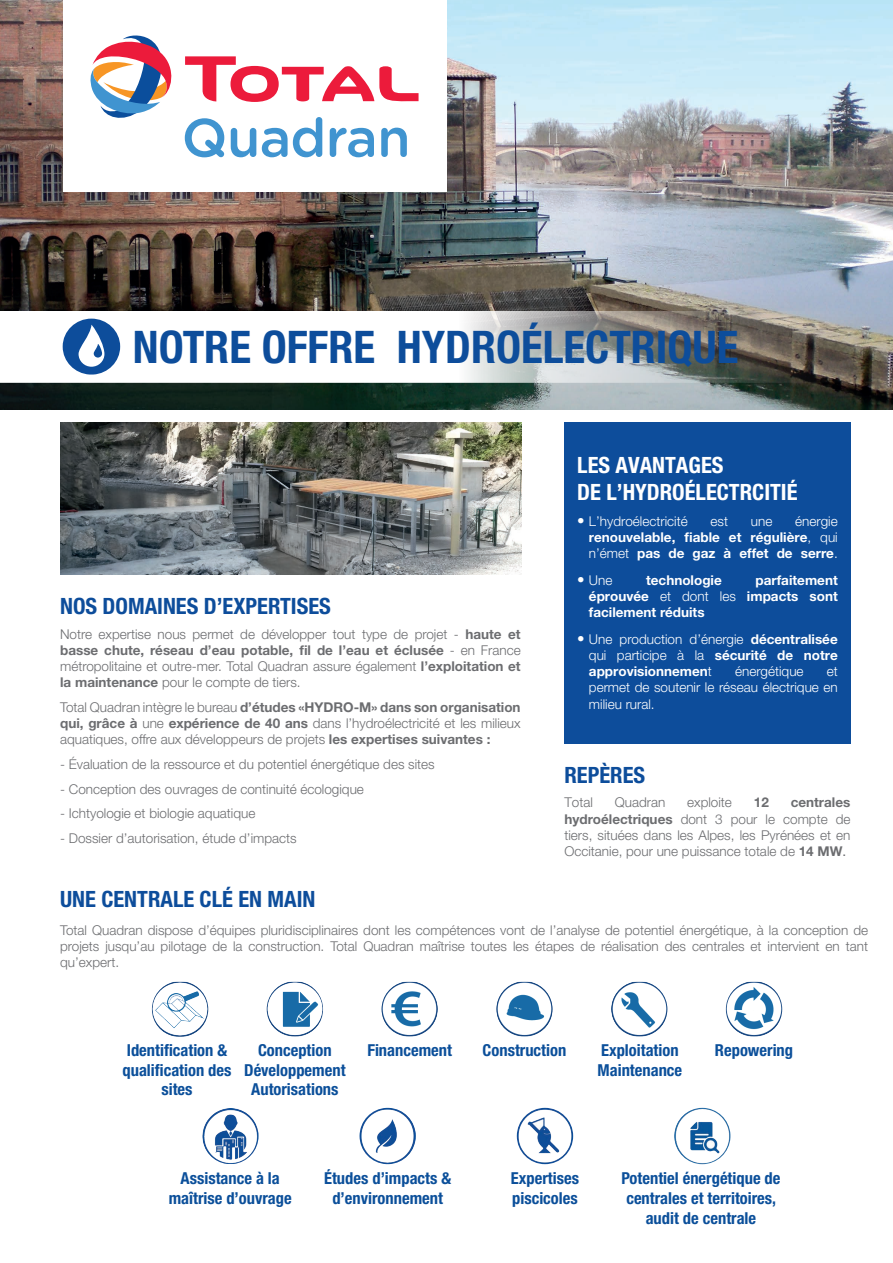
<style>
.page{position:relative;width:893px;height:1263px;background:#fff}
.page>*{position:absolute;margin:0;border:0;box-sizing:border-box;transform-origin:0 0}
.t1{font:700 condensed 45px "Helvetica Neue LT Std";color:#0d4d9b}
.t2{font:700 condensed 22.5px "Helvetica Neue LT Std";color:#0d4d9b}
.t3{font:700 condensed 22.5px/27px "Helvetica Neue LT Std";color:#fff}
.t4{font:700 condensed 16.5px/19.8px "Helvetica Neue LT Std";color:#0b4f9a;text-align:center}
.t5{font:300 13.5px/16.2px "Helvetica Neue LT Std";color:#6c6d70;text-align:justify}
.t6{font:700 13.5px/16.2px "Helvetica Neue LT Std";color:#fff;text-align:justify}
.t7{font:300 13.5px/16.2px "Helvetica Neue LT Std";color:#fff;text-align:justify}
.t8{font:700 13.5px "Helvetica Neue LT Std";color:#6c6d70}
.s1{font-weight:700}
.s2{font-size:15px}
.s3{font-weight:300}
.s4{font-weight:300;font-size:15px}
.s5{font-weight:400}
</style>
<div class="page">
<img style="left:0;top:0;width:893px;height:409px">
<img style="left:61px;top:422px;width:460px;height:152px">
<svg style="left:0;top:311px;width:893px;height:71px"></svg>
<div style="left:564px;top:422px;width:286px;height:321px;background:#0d4d9b"></div>
<img style="left:202px;top:1108px;width:57px;height:56px">
<img style="left:359px;top:1108px;width:57px;height:56px;border-radius:27px">
<img style="left:517px;top:1108px;width:56px;height:56px;border-radius:28px">
<img style="left:674px;top:1108px;width:56px;height:56px;border-radius:27px">
<img style="left:152px;top:982px;width:56px;height:55px">
<img style="left:267px;top:982px;width:56px;height:55px">
<img style="left:381px;top:982px;width:57px;height:55px">
<img style="left:496px;top:982px;width:57px;height:55px">
<img style="left:611px;top:982px;width:56px;height:55px">
<img style="left:726px;top:982px;width:56px;height:55px">
<div style="left:63px;top:0;width:383px;height:192px;background:#fff"></div>
<svg style="left:185px;top:56px;width:234px;height:46px"></svg>
<svg style="left:90px;top:35px;width:82px;height:83px"></svg>
<svg style="left:185px;top:118px;width:39px;height:39px"></svg>
<svg style="left:231px;top:128px;width:25px;height:29px"></svg>
<svg style="left:262px;top:117px;width:60px;height:40px"></svg>
<svg style="left:330px;top:128px;width:44px;height:29px"></svg>
<svg style="left:381px;top:128px;width:26px;height:29px"></svg>
<svg style="left:63px;top:319px;width:57px;height:55px"></svg>
<h1 class="t1" style="left:133px;top:319px;width:607px">NOTRE OFFRE HYDROÉLECTRIQUE</h1>
<h2 class="t2" style="left:60px;top:592px;width:272px">NOS DOMAINES D’EXPERTISES</h2>
<p class="t5" style="left:60px;top:625px;width:462px">Notre expertise nous permet de développer tout type de projet - <span class="s1">haute et basse chute, réseau d’eau potable, fil de l’eau et éclusée</span> - en France métropolitaine et outre-mer. Total Quadran assure également <span class="s1">l’exploitation et la maintenance</span> pour le compte de tiers.</p>
<p class="t5" style="left:60px;top:699px;width:462px">Total Quadran intègre le bureau <span class="s1">d’études «HYDRO-M» dans son organisation qui, grâce à</span> une <span class="s1">expérience de 40 ans</span> dans l’hydroélectricité et les milieux aquatiques, offre aux développeurs de projets <span class="s1">les expertises suivantes :</span></p>
<p class="t5" style="left:60px;top:756px;width:376px">- Évaluation de la ressource et du potentiel énergétique des sites</p>
<p class="t5" style="left:60px;top:780px;width:305px">- Conception des ouvrages de continuité écologique</p>
<p class="t5" style="left:60px;top:805px;width:197px">- Ichtyologie et biologie aquatique</p>
<p class="t5" style="left:60px;top:830px;width:238px">- Dossier d’autorisation, étude d’impacts</p>
<h2 class="t2" style="left:60px;top:886px;width:257px">UNE CENTRALE CLÉ EN MAIN</h2>
<h2 class="t3" style="left:577px;top:451px;width:222px">LES AVANTAGES<br>DE L’HYDROÉLECTRCITIÉ</h2>
<p class="t7" style="left:577px;top:513px;width:112px"><span class="s2">•</span> L’hydroélectricité</p>
<p class="t7" style="left:710px;top:513px;width:19px">est</p>
<p class="t7" style="left:751px;top:513px;width:23px">une</p>
<p class="t6" style="left:589px;top:513px;width:250px;text-indent:206px"><span class="s3">énergie </span>renouvelable, fiable et régulière<span class="s3">, qui n’émet</span> pas de gaz à effet de serre<span class="s3">.</span></p>
<p class="t7" style="left:577px;top:572px;width:37px"><span class="s2">•</span> Une</p>
<p class="t6" style="left:646px;top:572px;width:77px">technologie</p>
<p class="t6" style="left:589px;top:572px;width:250px;text-indent:167px">parfaitement éprouvée <span class="s3">et dont les</span> impacts sont facilement réduits</p>
<p class="t6" style="left:589px;top:631px;width:250px;text-indent:-12px"><span class="s4">•</span> <span class="s3">Une production d’énergie</span> décentralisée <span class="s3">qui participe à la</span> sécurité de notre approvisionnemen<span class="s3">t</span></p>
<p class="t7" style="left:735px;top:663px;width:70px">énergétique</p>
<p class="t7" style="left:589px;top:663px;width:250px;text-indent:238px">et permet de soutenir le réseau électrique en milieu rural.</p>
<h2 class="t2" style="left:564px;top:761px;width:82px">REPÈRES</h2>
<p class="t5" style="left:564px;top:794px;width:30px">Total</p>
<p class="t5" style="left:615px;top:794px;width:52px">Quadran</p>
<p class="t5" style="left:687px;top:794px;width:46px">exploite</p>
<p class="t8" style="left:754px;top:794px;width:17px">12</p>
<p class="t5" style="left:564px;top:794px;width:288px;text-indent:226px"><span class="s1">centrales hydroélectriques</span> dont 3 pour le compte de tiers, situées dans les Alpes, les Pyrénées et en Occitanie, pour une puissance totale de <span class="s1">14 MW</span><span class="s5">.</span></p>
<p class="t5" style="left:60px;top:922px;width:809px">Total Quadran dispose d’équipes pluridisciplinaires dont les compétences vont de l’analyse de potentiel énergétique, à la conception de projets jusqu’au pilotage de la construction. Total Quadran maîtrise toutes les étapes de réalisation des centrales et intervient en tant qu’expert.</p>
<p class="t4" style="left:123px;top:1040px;width:110px">Identification &amp; qualification des sites</p>
<p class="t4" style="left:244px;top:1040px;width:103px">Conception<br>Développement<br>Autorisations</p>
<p class="t4" style="left:367px;top:1040px;width:86px">Financement</p>
<p class="t4" style="left:483px;top:1040px;width:85px">Construction</p>
<p class="t4" style="left:598px;top:1040px;width:86px;text-align:left">Exploitation<br>Maintenance</p>
<p class="t4" style="left:715px;top:1040px;width:80px">Repowering</p>
<p class="t4" style="left:169px;top:1168px;width:125px">Assistance à la maîtrise d’ouvrage</p>
<p class="t4" style="left:324px;top:1168px;width:129px">Études d’impacts &amp; d’environnement</p>
<p class="t4" style="left:511px;top:1168px;width:70px;text-align:left">Expertises piscicoles</p>
<p class="t4" style="left:621px;top:1168px;width:161px">Potentiel énergétique de centrales et territoires, audit de centrale</p>
</div>
